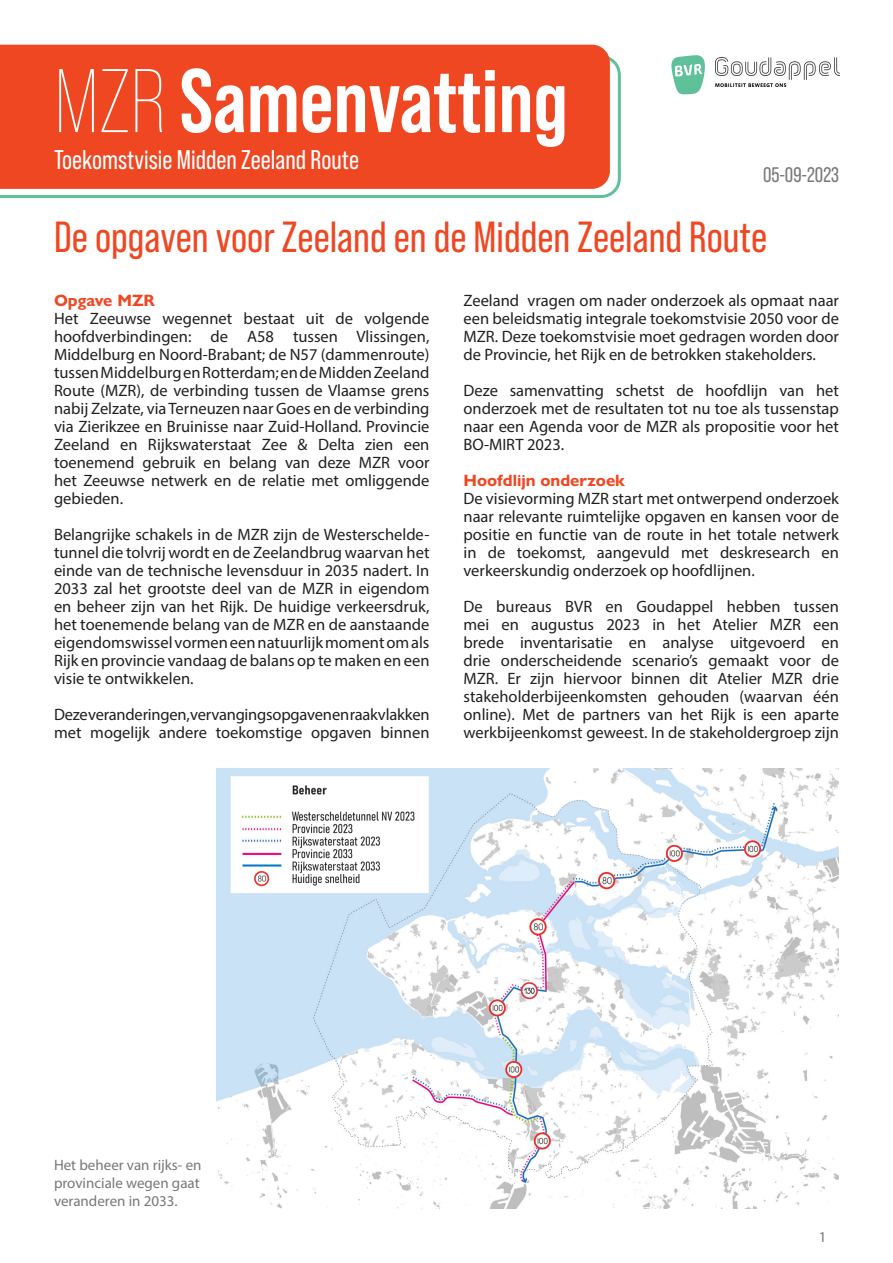
<style>
.page{position:relative;width:893px;height:1263px;background:#fff}
.page>*{position:absolute;margin:0;border:0;box-sizing:border-box;transform-origin:0 0}
.Voorblad{font:700 90px "Bebas Neue Pro";color:#fff}
.Kop{font:43.5px "Bebas Neue Pro";color:#ef4722}
.Ondertitel_hoofd{font:27px "Bebas Neue Pro";color:#fff}
.Ondertitel_hoofd-2{font:21px "Bebas Neue Pro";color:#787878}
.Lopende_tekst{font:16.5px/18px "Myriad Pro";color:#231f20;text-align:justify}
.Tussenkop{font:700 16.5px "Gill Sans Nova";color:#ef4722}
.Bijschrift{font:15px/18px "Myriad Pro";color:#787878}
.s1{font-weight:300}
</style>
<div class="page">
<svg style="left:0;top:57px;width:621px;height:141px"></svg>
<div style="left:0;top:45px;width:610px;height:144px;background:#ef4722"></div>
<img style="left:216px;top:768px;width:623px;height:440px">
<svg style="left:671px;top:55px;width:34px;height:40px"></svg>
<img style="left:715px;top:58px;width:124px;height:28px">
<p class="Voorblad" style="left:54px;top:49px;width:516px"><span class="s1">MZR</span> Samenvatting</p>
<p class="Ondertitel_hoofd" style="left:54px;top:144px;width:307px">Toekomstvisie Midden Zeeland Route</p>
<p class="Ondertitel_hoofd-2" style="left:763px;top:163px;width:77px">05-09-2023</p>
<p class="Kop" style="left:54px;top:212px;width:715px">De opgaven voor Zeeland en de Midden Zeeland Route</p>
<p class="Tussenkop" style="left:54px;top:290px;width:103px">Opgave MZR</p>
<p class="Lopende_tekst" style="left:54px;top:309px;width:377px">Het Zeeuwse wegennet bestaat uit de volgende hoofdverbindingen: de A58 tussen Vlissingen, Middelburg en Noord-Brabant; de N57 (dammenroute) tussen Middelburg en Rotterdam; en de Midden Zeeland Route (MZR), de verbinding tussen de Vlaamse grens nabij Zelzate, via Terneuzen naar Goes en de verbinding via Zierikzee en Bruinisse naar Zuid-Holland. Provincie Zeeland en Rijkswaterstaat Zee &amp; Delta zien een toenemend gebruik en belang van deze MZR voor het Zeeuwse netwerk en de relatie met omliggende gebieden.</p>
<p class="Lopende_tekst" style="left:54px;top:525px;width:377px">Belangrijke schakels in de MZR zijn de Westerschelde&shy;tunnel die tolvrij wordt en de Zeelandbrug waarvan het einde van de technische levensduur in 2035 nadert. In 2033 zal het grootste deel van de MZR in eigendom en beheer zijn van het Rijk. De huidige verkeersdruk, het toenemende belang van de MZR en de aanstaande eigendomswissel vormen een natuurlijk moment om als Rijk en provincie vandaag de balans op te maken en een visie te ontwikkelen.</p>
<p class="Lopende_tekst" style="left:54px;top:705px;width:377px">Deze veranderingen, vervangingsopgaven en raakvlakken met mogelijk andere toekomstige opgaven binnen</p>
<p class="Lopende_tekst" style="left:463px;top:291px;width:377px">Zeeland vragen om nader onderzoek als opmaat naar een beleidsmatig integrale toekomstvisie 2050 voor de MZR. Deze toekomstvisie moet gedragen worden door de Provincie, het Rijk en de betrokken stakeholders.</p>
<p class="Lopende_tekst" style="left:463px;top:381px;width:377px">Deze samenvatting schetst de hoofdlijn van het onderzoek met de resultaten tot nu toe als tussenstap naar een Agenda voor de MZR als propositie voor het BO-MIRT 2023.</p>
<p class="Tussenkop" style="left:463px;top:470px;width:163px">Hoofdlijn onderzoek</p>
<p class="Lopende_tekst" style="left:463px;top:489px;width:377px">De visievorming MZR start met ontwerpend onderzoek naar relevante ruimtelijke opgaven en kansen voor de positie en functie van de route in het totale netwerk in de toekomst, aangevuld met deskresearch en verkeerskundig onderzoek op hoofdlijnen.</p>
<p class="Lopende_tekst" style="left:463px;top:597px;width:377px">De bureaus BVR en Goudappel hebben tussen mei en augustus 2023 in het Atelier MZR een brede inventarisatie en analyse uitgevoerd en drie onderscheidende scenario’s gemaakt voor de MZR. Er zijn hiervoor binnen dit Atelier MZR drie stakeholderbijeenkomsten gehouden (waarvan één online). Met de partners van het Rijk is een aparte werkbijeenkomst geweest. In de stakeholdergroep zijn</p>
<p class="Bijschrift" style="left:54px;top:1156px;width:149px">Het beheer van rijks- en provinciale wegen gaat veranderen in 2033.</p>
<p class="Bijschrift" style="left:819px;top:1228px;width:9px">1</p>
</div>
